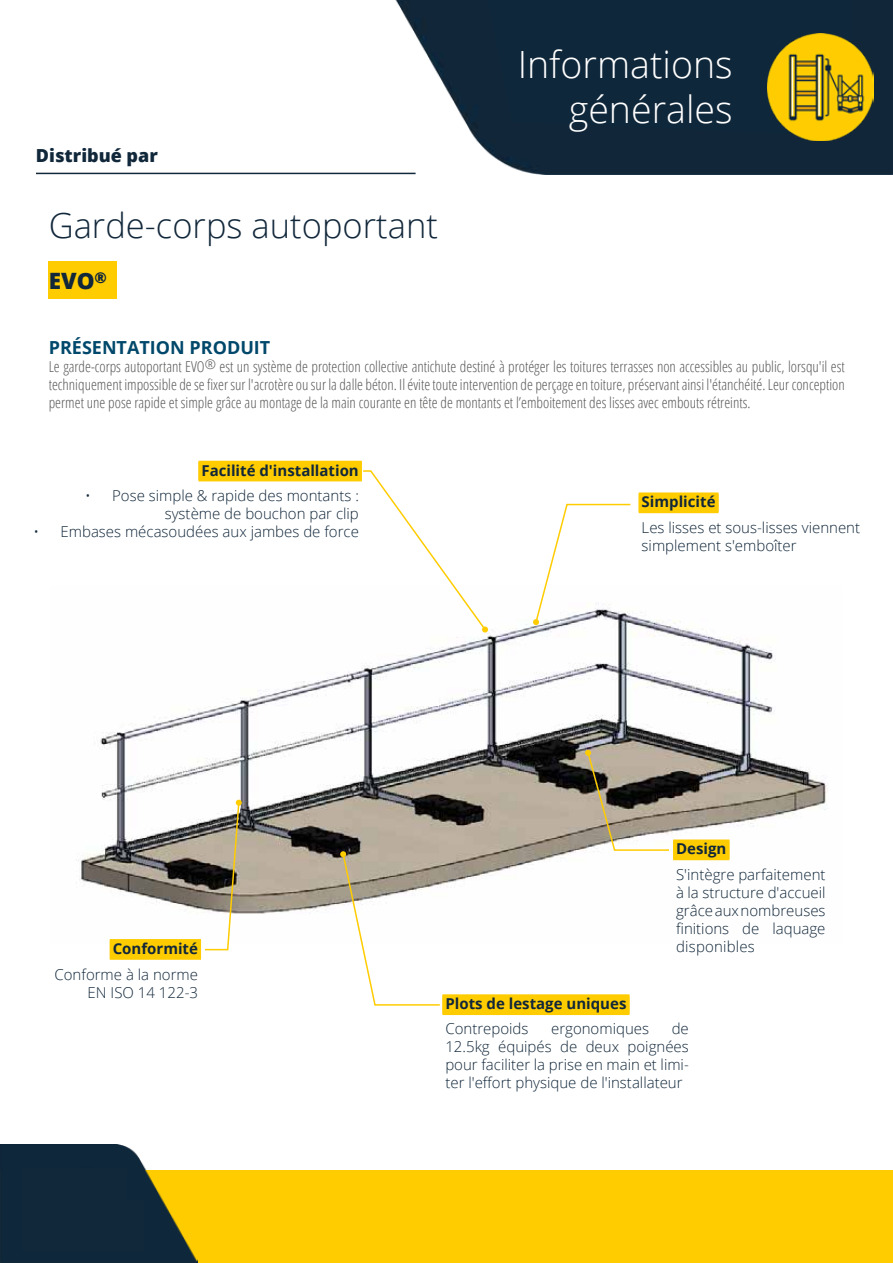
<style>
.page{position:relative;width:893px;height:1263px;background:#fff}
.page>*{position:absolute;margin:0;border:0;box-sizing:border-box;transform-origin:0 0}
.t1{font:300 37.5px/45px "Open Sans";color:#fff;text-align:right}
.t2{font:300 34.5px "Open Sans";color:#11273a}
.t3{font:800 22.5px "Open Sans";color:#11273a}
.t4{font:700 18px "Open Sans";color:#00486b}
.t5{font:800 18px "Open Sans";color:#11273a}
.t6{font:300 condensed 15px/18px "Open Sans";color:#575756;text-align:justify}
.t7{font:300 15px/18px "Open Sans";color:#11273a;text-align:justify}
.t8{font:700 15px "Open Sans";color:#11273a}
</style>
<div class="page">
<img style="left:296px;top:0;width:597px;height:174px">
<svg style="left:423px;top:0;width:64px;height:137px;fill:#112639"></svg>
<hr style="left:36px;top:173px;width:380px;height:1px;background:#11273a">
<img style="left:0;top:1145px;width:146px;height:25px">
<div style="left:0;top:1170px;width:893px;height:93px;background:#fc0"></div>
<div style="left:21px;top:1167px;width:124px;height:84px;background:#11273a"></div>
<div style="left:487px;top:0;width:365px;height:137px;background:#0f273a"></div>
<img style="left:767px;top:34px;width:107px;height:106px">
<img style="left:78px;top:616px;width:750px;height:328px">
<div style="left:49px;top:261px;width:68px;height:38px;background:#fc0"></div>
<div style="left:442px;top:994px;width:187px;height:20px;background:#fd5"></div>
<div style="left:442px;top:995px;width:187px;height:20px;background:#fc0"></div>
<svg style="left:340px;top:851px;width:101px;height:155px"></svg>
<div style="left:673px;top:839px;width:56px;height:20px;background:#fc0"></div>
<div style="left:673px;top:841px;width:56px;height:19px;background:#fc0"></div>
<svg style="left:585px;top:750px;width:85px;height:101px;background:#988f7f"></svg>
<svg style="left:533px;top:503px;width:99px;height:122px"></svg>
<div style="left:639px;top:492px;width:79px;height:20px;background:#fc0"></div>
<div style="left:639px;top:494px;width:79px;height:19px;background:#fc0"></div>
<svg style="left:362px;top:470px;width:126px;height:162px"></svg>
<svg style="left:203px;top:800px;width:39px;height:151px"></svg>
<div style="left:110px;top:939px;width:91px;height:19px;background:#fecf0f"></div>
<div style="left:110px;top:940px;width:91px;height:20px;background:#fc0"></div>
<div style="left:198px;top:461px;width:164px;height:19px;background:#fc0"></div>
<div style="left:198px;top:462px;width:164px;height:19px;background:#fc0"></div>
<p class="t5" style="left:36px;top:142px;width:123px">Distribué par</p>
<h2 class="t2" style="left:49px;top:202px;width:391px">Garde-corps autoportant</h2>
<h3 class="t3" style="left:49px;top:263px;width:60px">EVO<sup>®</sup></h3>
<h1 class="t1" style="left:518px;top:41px;width:216px">Informations générales</h1>
<p class="t4" style="left:49px;top:335px;width:223px">PRÉSENTATION PRODUIT</p>
<p class="t6" style="left:49px;top:357px;width:798px">Le garde-corps autoportant EVO<sup>®</sup> est un système de protection collective antichute destiné à protéger les toitures terrasses non accessibles au public, lorsqu'il est techniquement impossible de se fixer sur l'acrotère ou sur la dalle béton. Il évite toute intervention de perçage en toiture, préservant ainsi l'étanchéité. Leur conception permet une pose rapide et simple grâce au montage de la main courante en tête de montants et l’emboitement des lisses avec embouts rétreints.</p>
<p class="t8" style="left:201px;top:459px;width:159px">Facilité d'installation</p>
<p class="t7" style="left:85px;top:486px;width:275px;text-align:right">• Pose simple &amp; rapide des montants : système de bouchon par clip</p>
<p class="t7" style="left:34px;top:522px;width:327px">• Embases mécasoudées aux jambes de force</p>
<p class="t8" style="left:642px;top:491px;width:75px">Simplicité</p>
<p class="t7" style="left:642px;top:518px;width:220px">Les lisses et sous-lisses viennent simplement s'emboîter</p>
<p class="t8" style="left:113px;top:938px;width:87px">Conformité</p>
<p class="t7" style="left:55px;top:965px;width:145px;text-align:right">Conforme à la norme<br>EN ISO 14 122-3</p>
<p class="t8" style="left:676px;top:838px;width:52px">Design</p>
<p class="t8" style="left:445px;top:993px;width:183px">Plots de lestage uniques</p>
<p class="t7" style="left:676px;top:865px;width:151px">S'intègre parfaitement à la structure d'accueil grâce aux nombreuses finitions de laquage disponibles</p>
<p class="t7" style="left:445px;top:1019px;width:245px;text-indent:226px">de 12.5kg équipés de deux poignées pour faciliter la prise en main et limi&shy;ter l'effort physique de l'installateur</p>
<p class="t7" style="left:445px;top:1019px;width:85px">Contrepoids</p>
<p class="t7" style="left:551px;top:1019px;width:99px">ergonomiques</p>
</div>
